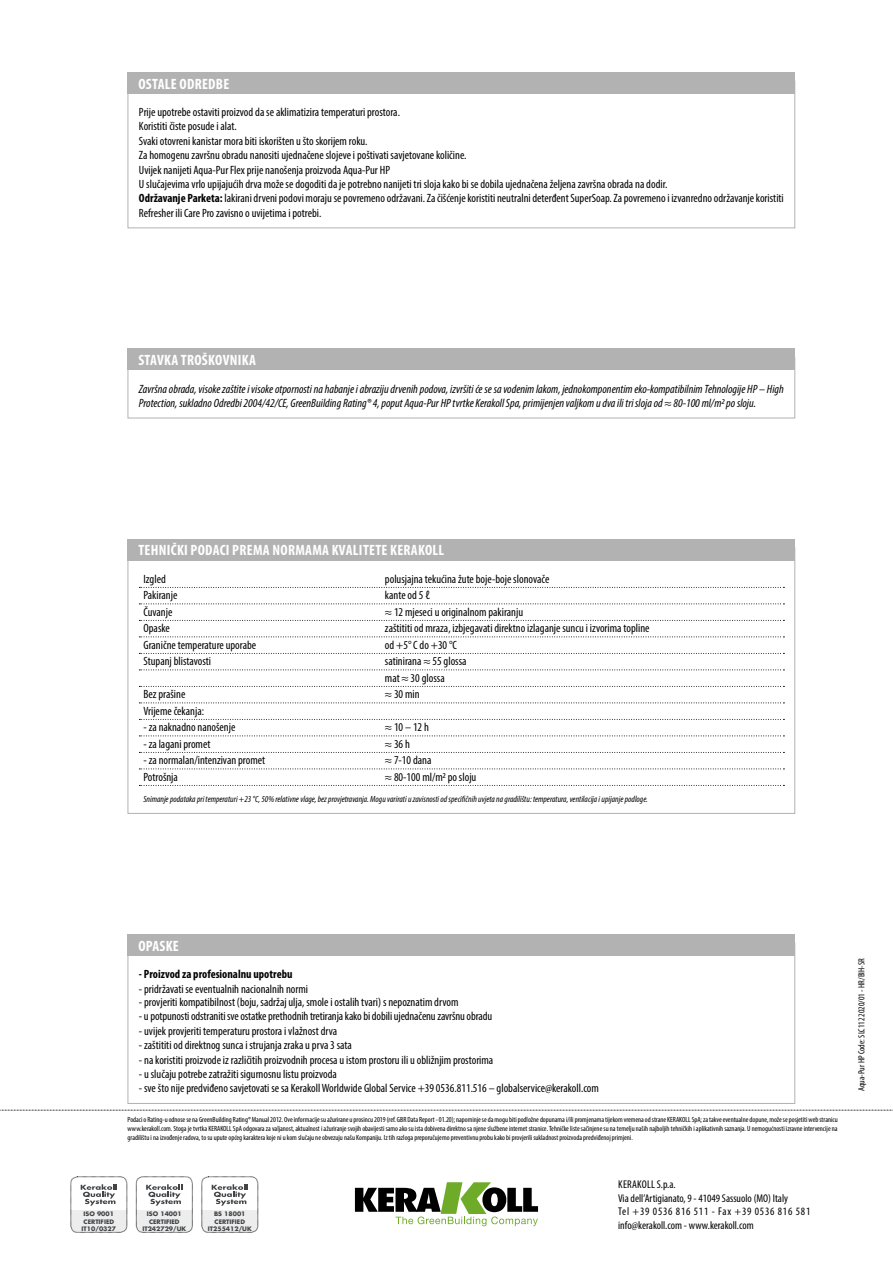
<style>
.page{position:relative;width:893px;height:1263px;background:#fff}
.page>*{position:absolute;margin:0;border:0;box-sizing:border-box;transform-origin:0 0}
.t1{font:700 condensed 15px "Myriad Pro";letter-spacing:.02em;color:#fff}
.t2{font:condensed 12px/14.4px "Myriad Pro";color:#000}
.t3{font:italic condensed 12px/14.4px "Myriad Pro";color:#000}
.t4{font:700 condensed 12px "Myriad Pro";color:#000}
.t5{font:condensed 11.25px/13.5px "Myriad Pro";color:#000}
.t6{font:italic condensed 9px "Myriad Pro";color:#000}
.t7{font:condensed 9px "Myriad Pro";color:#000}
.t8{font:condensed 7.5px/9px "Myriad Pro";color:#000;text-align:justify}
.t9{font:700 6px/7.2px "Futura Std";color:#424446;text-align:center}
.s1{font-weight:700}
</style>
<div class="page">
<svg style="left:0;top:1110px;width:893px;height:1px"></svg>
<div style="left:71px;top:1176px;width:56px;height:56px;border:1px dashed #000;border-radius:7px"></div>
<svg style="left:71px;top:1184px;width:56px;height:48px"></svg>
<div style="left:136px;top:1176px;width:56px;height:56px;border:1px dashed #000;border-radius:7px"></div>
<svg style="left:136px;top:1184px;width:56px;height:48px"></svg>
<div style="left:202px;top:1176px;width:56px;height:56px;border:1px dashed #000;border-radius:7px"></div>
<svg style="left:202px;top:1184px;width:56px;height:48px"></svg>
<svg style="left:355px;top:1182px;width:183px;height:44px"></svg>
<div style="left:128px;top:357px;width:667px;height:61px;border:1px solid #b3b2b2"></div>
<div style="left:128px;top:349px;width:667px;height:21px;background:#b3b2b2"></div>
<svg style="left:139px;top:587px;width:645px;height:1px"></svg>
<svg style="left:139px;top:603px;width:645px;height:1px"></svg>
<svg style="left:139px;top:620px;width:645px;height:1px"></svg>
<svg style="left:139px;top:636px;width:645px;height:1px"></svg>
<svg style="left:139px;top:653px;width:645px;height:1px"></svg>
<svg style="left:139px;top:669px;width:645px;height:1px"></svg>
<svg style="left:139px;top:686px;width:645px;height:1px"></svg>
<svg style="left:139px;top:702px;width:645px;height:1px"></svg>
<svg style="left:139px;top:719px;width:645px;height:1px"></svg>
<svg style="left:139px;top:735px;width:645px;height:1px"></svg>
<svg style="left:139px;top:752px;width:645px;height:1px"></svg>
<svg style="left:139px;top:768px;width:645px;height:1px"></svg>
<svg style="left:139px;top:785px;width:645px;height:1px"></svg>
<div style="left:128px;top:539px;width:667px;height:21px;background:#b3b2b2"></div>
<div style="left:128px;top:72px;width:667px;height:22px;background:#b3b2b2"></div>
<div style="left:128px;top:934px;width:667px;height:22px;background:#b3b2b2"></div>
<p class="t1" style="left:138px;top:74px;width:93px">OSTALE ODREDBE</p>
<p class="t2" style="left:139px;top:105px;width:646px">Prije upotrebe ostaviti proizvod da se aklimatizira temperaturi prostora.<br>Koristiti čiste posude i alat.<br>Svaki otovreni kanistar mora biti iskorišten u što skorijem roku.<br>Za homogenu završnu obradu nanositi ujednačene slojeve i poštivati savjetovane količine.<br>Uvijek nanijeti Aqua-Pur Flex prije nanošenja proizvoda Aqua-Pur HP<br>U slučajevima vrlo upijajućih drva može se dogoditi da je potrebno nanijeti tri sloja kako bi se dobila ujednačena željena završna obrada na dodir.<br><span class="s1">Održavanje Parketa:</span> lakirani drveni podovi moraju se povremeno održavani. Za čišćenje koristiti neutralni deterđent SuperSoap. Za povremeno i izvanredno održavanje koristiti Refresher ili Care Pro zavisno o uvijetima i potrebi.</p>
<p class="t1" style="left:138px;top:351px;width:119px">STAVKA TROŠKOVNIKA</p>
<p class="t3" style="left:139px;top:381px;width:646px">Završna obrada, visoke zaštite i visoke otpornosti na habanje i abraziju drvenih podova, izvršiti će se sa vodenim lakom, jednokomponentim eko-kompatibilnim Tehnologije HP – High<br>Protection, sukladno Odredbi 2004/42/CE, GreenBuilding Rating® 4, poput Aqua-Pur HP tvrtke Kerakoll Spa, primijenjen valjkom u dva ili tri sloja od ≈ 80-100 ml/m2 po sloju.</p>
<p class="t1" style="left:138px;top:541px;width:307px">TEHNIČKI PODACI PREMA NORMAMA KVALITETE KERAKOLL</p>
<p class="t2" style="left:143px;top:571px;width:24px">Izgled</p>
<p class="t2" style="left:385px;top:571px;width:166px">polusjajna tekućina žute boje-boje slonovače</p>
<p class="t2" style="left:143px;top:588px;width:36px">Pakiranje</p>
<p class="t2" style="left:385px;top:588px;width:47px">kante od 5 ℓ</p>
<p class="t2" style="left:143px;top:604px;width:30px">Čuvanje</p>
<p class="t2" style="left:385px;top:604px;width:140px">≈ 12 mjeseci u originalnom pakiranju</p>
<p class="t2" style="left:143px;top:621px;width:28px">Opaske</p>
<p class="t2" style="left:385px;top:621px;width:266px">zaštititi od mraza, izbjegavati direktno izlaganje suncu i izvorima topline</p>
<p class="t2" style="left:143px;top:637px;width:114px">Granične temperature uporabe</p>
<p class="t2" style="left:385px;top:637px;width:74px">od +5° C do +30 °C</p>
<p class="t2" style="left:143px;top:654px;width:69px">Stupanj blistavosti</p>
<p class="t2" style="left:385px;top:653px;width:83px;line-height:16.5px">satinirana ≈ 55 glossa mat ≈ 30 glossa</p>
<p class="t2" style="left:143px;top:687px;width:43px">Bez prašine</p>
<p class="t2" style="left:385px;top:687px;width:36px">≈ 30 min</p>
<p class="t2" style="left:143px;top:703px;width:62px">Vrijeme čekanja:</p>
<p class="t2" style="left:143px;top:720px;width:94px">- za naknadno nanošenje</p>
<p class="t2" style="left:385px;top:720px;width:46px">≈ 10 – 12 h</p>
<p class="t2" style="left:143px;top:736px;width:69px">- za lagani promet</p>
<p class="t2" style="left:385px;top:736px;width:27px">≈ 36 h</p>
<p class="t2" style="left:143px;top:753px;width:123px">- za normalan/intenzivan promet</p>
<p class="t2" style="left:385px;top:753px;width:48px">≈ 7-10 dana</p>
<p class="t2" style="left:143px;top:769px;width:36px">Potrošnja</p>
<p class="t2" style="left:385px;top:769px;width:93px">≈ 80-100 ml/m2 po sloju</p>
<p class="t6" style="left:143px;top:794px;width:506px">Snimanje podataka pri temperaturi +23 °C, 50% relativne vlage, bez provjetravanja. Mogu varirati u zavisnosti od specifičnih uvjeta na gradilištu: temperatura, ventilacija i upijanje podloge.</p>
<p class="t1" style="left:138px;top:936px;width:42px">OPASKE</p>
<p class="t4" style="left:139px;top:967px;width:155px">- Proizvod za profesionalnu upotrebu</p>
<p class="t2" style="left:139px;top:981px;width:171px">- pridržavati se eventualnih nacionalnih normi</p>
<p class="t2" style="left:139px;top:995px;width:321px">- provjeriti kompatibilnost (boju, sadržaj ulja, smole i ostalih tvari) s nepoznatim drvom</p>
<p class="t2" style="left:139px;top:1009px;width:355px">- u potpunosti odstraniti sve ostatke prethodnih tretiranja kako bi dobili ujednačenu završnu obradu</p>
<p class="t2" style="left:139px;top:1023px;width:200px">- uvijek provjeriti temperaturu prostora i vlažnost drva</p>
<p class="t2" style="left:139px;top:1038px;width:215px">- zaštititi od direktnog sunca i strujanja zraka u prva 3 sata</p>
<p class="t2" style="left:139px;top:1052px;width:356px">- na koristiti proizvode iz različitih proizvodnih procesa u istom prostoru ili u obližnjim prostorima</p>
<p class="t2" style="left:139px;top:1067px;width:199px">- u slučaju potrebe zatražiti sigurnosnu listu proizvoda</p>
<p class="t2" style="left:139px;top:1081px;width:461px">- sve što nije predviđeno savjetovati se sa Kerakoll Worldwide Global Service +39 0536.811.516 – globalservice@kerakoll.com</p>
<p class="t8" style="left:128px;top:1115px;width:712px">Podaci o Rating-u odnose se na GreenBuilding Rating® Manual 2012. Ove informacije su ažurirane u prosincu 2019 (ref. GBR Data Report - 01.20); napominje se da mogu biti podložne dopunama i/ili promjenama tijekom vremena od strane KERAKOLL SpA; za takve eventualne dopune, može se posjetiti web stranicu www.kerakoll.com. Stoga je tvrtka KERAKOLL SpA odgovara za valjanost, aktualnost i ažuriranje svojih obavijesti samo ako su ista dobivena direktno sa njene službene internet stranice. Tehničke liste sačinjene su na temelju naših najboljih tehničkih i aplikativnih saznanja. U nemogućnosti izravne intervencije na gradilištu i na izvođenje radova, to su upute općeg karaktera koje ni u kom slučaju ne obvezuju našu Kompaniju. Iz tih razloga preporučujemo preventivnu probu kako bi provjerili sukladnost proizvoda predviđenoj primjeni.</p>
<p class="t9" style="left:82px;top:1210px;width:36px">ISO 9001<br>CERTIFIED<br>IT10/0327</p>
<p class="t9" style="left:142px;top:1210px;width:45px">ISO 14001<br>CERTIFIED<br>IT242729/UK</p>
<p class="t9" style="left:208px;top:1210px;width:45px">BS 18001<br>CERTIFIED<br>IT255412/UK</p>
<p class="t5" style="left:618px;top:1178px;width:194px">KERAKOLL S.p.a.<br>Via dell’Artigianato, 9 - 41049 Sassuolo (MO) Italy<br>Tel +39 0536 816 511 - Fax +39 0536 816 581 info@kerakoll.com - www.kerakoll.com</p>
<p class="t7" style="left:856px;top:1091px;width:134px;rotate:-90deg">Aqua-Pur HP Code: SLC112 2020/01 - HR/BIH-SR</p>
</div>
